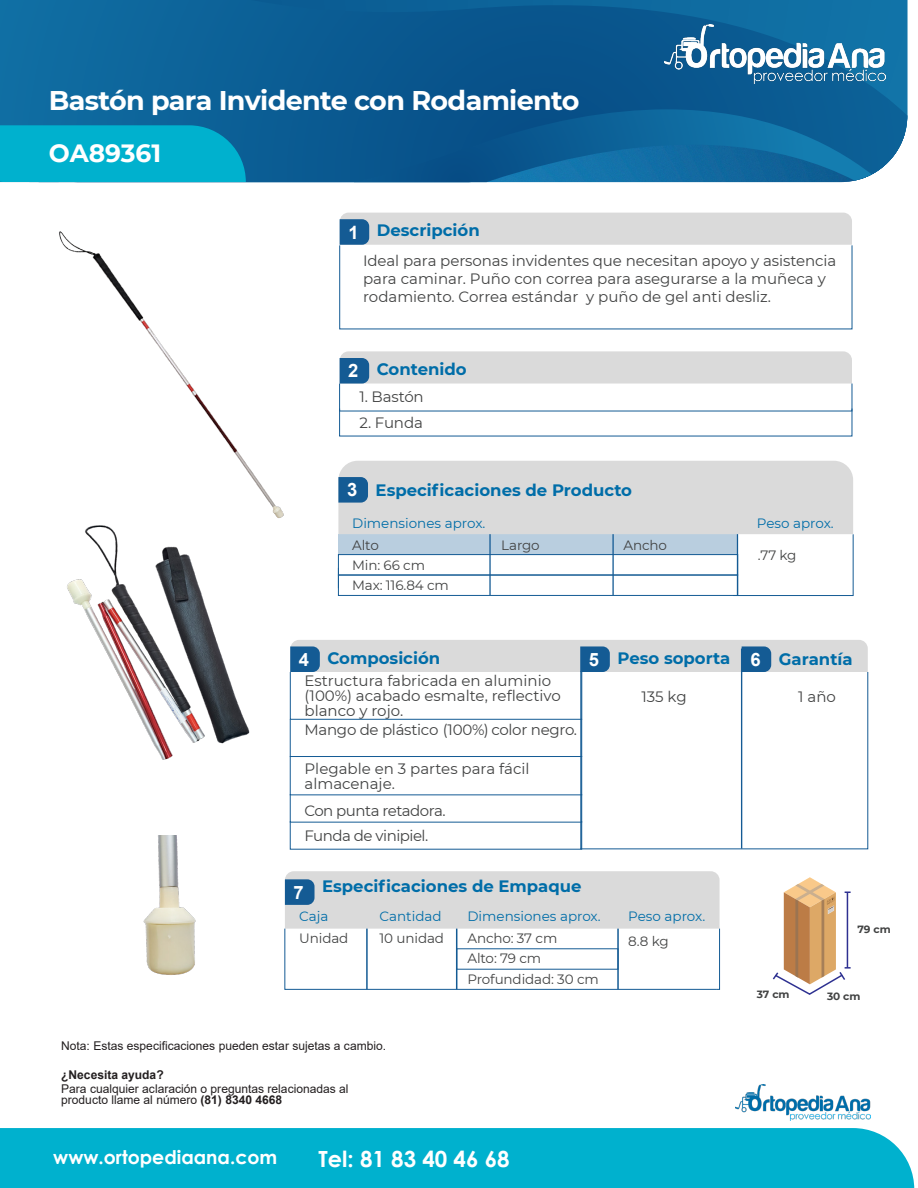
<style>
.page{position:relative;width:918px;height:1188px;background:#fff}
.page>*{position:absolute;margin:0;border:0;box-sizing:border-box;transform-origin:0 0}
.t1{font:700 27px "Montserrat";letter-spacing:-.025em;color:#fff}
.t2{font:700 24.9px "Montserrat";color:#fff}
.t3{font:700 22.35px "Century Gothic";color:#fff}
.t4{font:700 18.9px "Century Gothic";color:#fff}
.t5{font:700 16.5px "Montserrat";color:#006da8}
.t6{font:15px/15px "Montserrat";color:#424343}
.t7{font:15px/25.2px "Montserrat";letter-spacing:-.035em;color:#424343}
.t8{font:15px "Montserrat";letter-spacing:-.02em;color:#424343}
.t9{font:13.5px/20.4px "Montserrat";letter-spacing:-.01em;color:#424343}
.t10{font:13.5px "Montserrat";color:#006da8}
.t11{font:12px/11.6px "Arial";color:#231f20}
.t12{font:700 12px "Arial";color:#231f20}
.t13{font:700 10.5px "Montserrat";color:#424343}
.s1{font-family:"Arial";font-size:18.45px;color:#fff}
.s2{font-weight:700}
</style>
<div class="page">
<img style="left:59px;top:231px;width:216px;height:274px">
<svg style="left:0;top:0;width:907px;height:175px;background:#0d5f96"></svg>
<svg style="left:0;top:109px;width:872px;height:73px;background:#0c6097"></svg>
<div style="left:0;top:125px;width:246px;height:57px;background:#00b1ce"></div>
<img style="left:664px;top:25px;width:221px;height:58px">
<div style="left:0;top:1128px;width:914px;height:60px;background:#00b1ce"></div>
<img style="left:735px;top:1085px;width:136px;height:36px">
<svg style="left:340px;top:213px;width:512px;height:32px;background:#d0d4d7"></svg>
<svg style="left:338px;top:461px;width:515px;height:135px"></svg>
<hr style="left:737px;top:534px;width:1px;height:62px;background:#145b94">
<hr style="left:489px;top:534px;width:2px;height:61px;background:#145b94">
<hr style="left:612px;top:534px;width:2px;height:61px;background:#145b94">
<svg style="left:340px;top:351px;width:512px;height:32px;background:#d1d4d7"></svg>
<svg style="left:299px;top:640px;width:569px;height:32px;background:#c5ccd2"></svg>
<hr style="left:580px;top:671px;width:2px;height:178px;background:#145b94">
<hr style="left:741px;top:649px;width:1px;height:200px;background:#145b94">
<svg style="left:582px;top:672px;width:286px;height:177px"></svg>
<div style="left:290px;top:719px;width:292px;height:38px;border:1px solid #145b94"></div>
<div style="left:290px;top:756px;width:292px;height:39px;border:1px solid #145b94"></div>
<svg style="left:284px;top:871px;width:436px;height:119px"></svg>
<svg style="left:772px;top:877px;width:79px;height:118px"></svg>
<img style="left:143px;top:835px;width:53px;height:140px">
<img style="left:67px;top:505px;width:232px;height:276px">
<h1 class="t1" style="left:49px;top:81px;width:532px">Bastón para Invidente con Rodamiento</h1>
<h2 class="t2" style="left:49px;top:135px;width:114px">OA89361</h2>
<p class="t5" style="left:348px;top:219px;width:133px"><span class="s1">1</span> Descripción</p>
<p class="t6" style="left:363px;top:251px;width:475px;line-height:18px">Ideal para personas invidentes que necesitan apoyo y asistencia para caminar. Puño con correa para asegurarse a la muñeca y rodamiento. Correa estándar y puño de gel anti desliz.</p>
<p class="t5" style="left:348px;top:357px;width:120px"><span class="s1">2</span> Contenido</p>
<p class="t6" style="left:360px;top:389px;width:66px">1. Bastón</p>
<p class="t6" style="left:360px;top:414px;width:65px">2. Funda</p>
<p class="t5" style="left:347px;top:478px;width:286px"><span class="s1">3</span> Especificaciones de Producto</p>
<p class="t10" style="left:352px;top:514px;width:135px">Dimensiones aprox.</p>
<p class="t10" style="left:757px;top:514px;width:78px">Peso aprox.</p>
<p class="t9" style="left:352px;top:535px;width:28px">Alto</p>
<p class="t9" style="left:501px;top:535px;width:40px">Largo</p>
<p class="t9" style="left:624px;top:535px;width:45px">Ancho</p>
<p class="t9" style="left:352px;top:555px;width:98px;line-height:20px">Min: 66 cm<br>Max: 116.84 cm</p>
<p class="t9" style="left:758px;top:545px;width:40px">.77 kg</p>
<p class="t5" style="left:299px;top:646px;width:143px"><span class="s1">4</span> Composición</p>
<p class="t6" style="left:305px;top:672px;width:258px">Estructura fabricada en aluminio (100%) acabado esmalte, reflectivo blanco y rojo.</p>
<p class="t8" style="left:304px;top:720px;width:274px">Mango de plástico (100%) color negro.</p>
<p class="t6" style="left:305px;top:761px;width:227px">Plegable en 3 partes para fácil almacenaje.</p>
<p class="t7" style="left:304px;top:797px;width:143px">Con punta retadora.<br>Funda de vinipiel.</p>
<p class="t5" style="left:589px;top:646px;width:143px"><span class="s1">5</span> Peso soporta</p>
<p class="t6" style="left:642px;top:688px;width:47px">135 kg</p>
<p class="t5" style="left:294px;top:874px;width:289px"><span class="s1">7</span> Especificaciones de Empaque</p>
<p class="t10" style="left:299px;top:907px;width:31px">Caja</p>
<p class="t10" style="left:380px;top:907px;width:64px">Cantidad</p>
<p class="t10" style="left:467px;top:907px;width:135px">Dimensiones aprox.</p>
<p class="t10" style="left:628px;top:907px;width:78px">Peso aprox.</p>
<p class="t9" style="left:299px;top:928px;width:51px">Unidad</p>
<p class="t9" style="left:380px;top:928px;width:66px">10 unidad</p>
<p class="t9" style="left:467px;top:928px;width:133px">Ancho: 37 cm<br>Alto: 79 cm<br>Profundidad: 30 cm</p>
<p class="t9" style="left:628px;top:931px;width:42px">8.8 kg</p>
<p class="t11" style="left:61px;top:1040px;width:327px">Nota: Estas especificaciones pueden estar sujetas a cambio.</p>
<p class="t11" style="left:61px;top:1083px;width:289px">Para cualquier aclaración o preguntas relacionadas al producto llame al número <span class="s2">(81) 8340 4668</span></p>
<p class="t12" style="left:61px;top:1066px;width:104px">¿Necesita ayuda?</p>
<p class="t4" style="left:53px;top:1143px;width:226px">www.ortopediaana.com</p>
<h3 class="t3" style="left:319px;top:1142px;width:193px">Tel: 81 83 40 46 68</h3>
<p class="t5" style="left:750px;top:647px;width:104px"><span class="s1">6</span> Garantía</p>
<p class="t6" style="left:798px;top:688px;width:39px">1 año</p>
<p class="t13" style="left:857px;top:921px;width:35px">79 cm</p>
<p class="t13" style="left:757px;top:987px;width:34px">37 cm</p>
<p class="t13" style="left:827px;top:989px;width:35px">30 cm</p>
</div>
